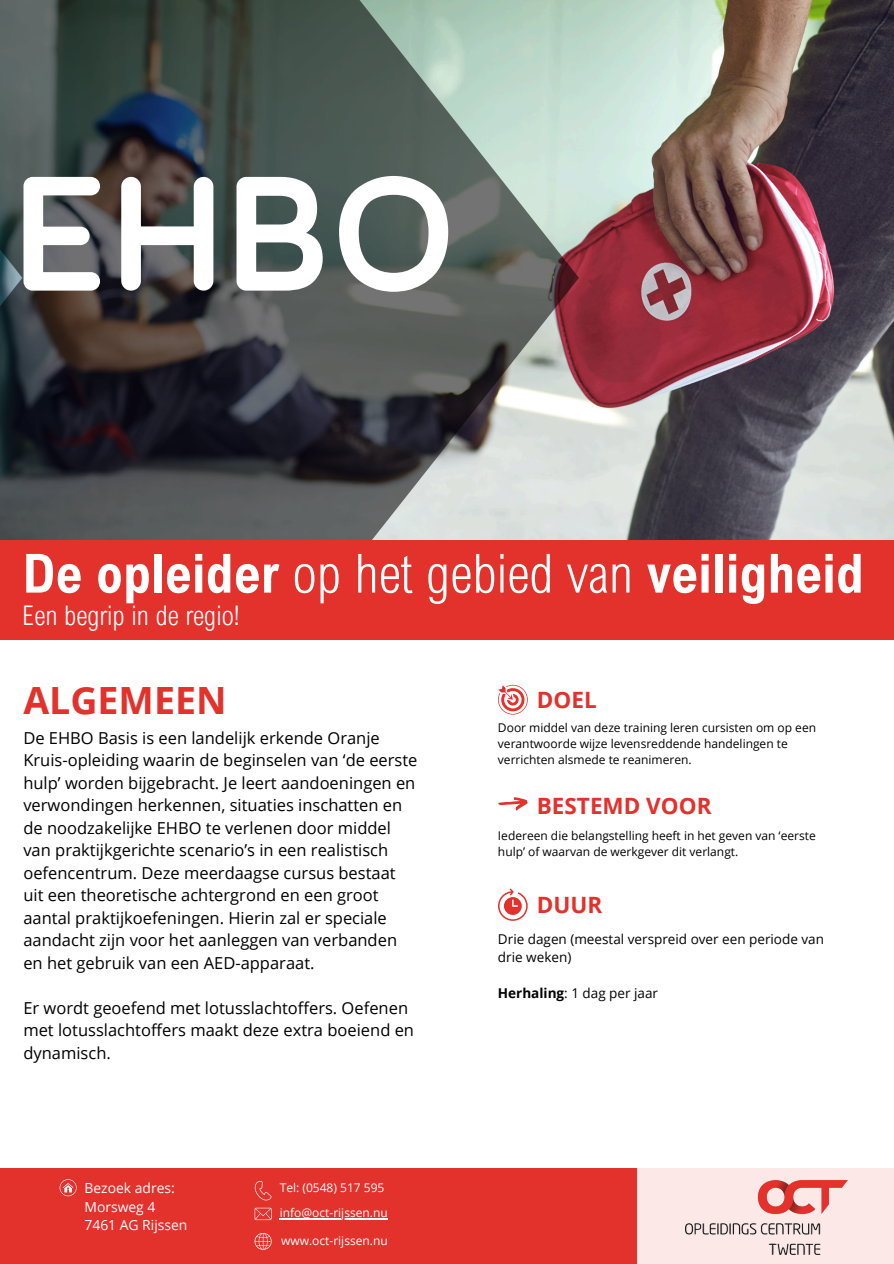
<style>
.page{position:relative;width:894px;height:1264px;background:#fff}
.page>*{position:absolute;margin:0;border:0;box-sizing:border-box;transform-origin:0 0}
.t1{font:500 192.6px "Betm Rounded";color:#fff}
.t2{font:700 54px "Arial Nova Cond";color:#fff}
.t3{font:700 37.5px "Open Sans";color:#e3312c}
.t4{font:300 27px "Arial Nova Cond";color:#fff}
.t5{font:700 22.5px "Open Sans";color:#e3312c}
.t6{font:16.5px/22.5px "Open Sans";color:#000}
.t7{font:13.8px "Open Sans";color:#fff}
.t8{font:13.5px/18px "Open Sans";color:#000}
.t9{font:12px/16px "Open Sans";color:#000}
.t10{font:12px "Open Sans";color:#fff}
.s1{font-weight:300}
.s2{font-weight:700}
</style>
<div class="page">
<img style="left:579px;top:0;width:314px;height:540px">
<svg style="left:0;top:0;width:579px;height:540px"></svg>
<div style="left:0;top:540px;width:893px;height:100px;background:#e3312c"></div>
<div style="left:0;top:1168px;width:637px;height:95px;background:#e3312c"></div>
<div style="left:637px;top:1168px;width:256px;height:95px;background:#fbe8e7"></div>
<img style="left:685px;top:1180px;width:162px;height:74px">
<svg style="left:254px;top:1181px;width:17px;height:19px"></svg>
<svg style="left:254px;top:1207px;width:17px;height:12px"></svg>
<svg style="left:60px;top:1179px;width:16px;height:17px"></svg>
<svg style="left:254px;top:1233px;width:17px;height:16px"></svg>
<svg style="left:498px;top:685px;width:29px;height:29px"></svg>
<svg style="left:498px;top:797px;width:29px;height:13px"></svg>
<svg style="left:498px;top:888px;width:29px;height:32px"></svg>
<hr style="left:280px;top:1218px;width:108px;height:1px;background:#fff">
<p class="t1" style="left:12px;top:87px;width:446px">EHBO</p>
<h6 class="t2" style="left:22px;top:539px;width:842px">De opleider <span class="s1">op het gebied van</span> veiligheid</h6>
<p class="t4" style="left:22px;top:599px;width:219px">Een begrip in de regio!</p>
<h2 class="t3" style="left:23px;top:673px;width:204px">ALGEMEEN</h2>
<h4 class="t6" style="left:23px;top:726px;width:395px">De EHBO Basis is een landelijk erkende Oranje Kruis-opleiding waarin de beginselen van ‘de eerste hulp’ worden bijgebracht. Je leert aandoeningen en verwondingen herkennen, situaties inschatten en de noodzakelijke EHBO te verlenen door middel van praktijkgerichte scenario’s in een realistisch oefencentrum. Deze meerdaagse cursus bestaat uit een theoretische achtergrond en een groot aantal praktijkoefeningen. Hierin zal er speciale aandacht zijn voor het aanleggen van verbanden en het gebruik van een AED-apparaat.</h4>
<h3 class="t6" style="left:23px;top:996px;width:392px">Er wordt geoefend met lotusslachtoffers. Oefenen met lotusslachtoffers maakt deze extra boeiend en dynamisch.</h3>
<h5 class="t7" style="left:84px;top:1178px;width:92px">Bezoek adres:</h5>
<p class="t7" style="left:84px;top:1197px;width:72px">Morsweg 4</p>
<p class="t7" style="left:84px;top:1215px;width:104px">7461 AG Rijssen</p>
<h6 class="t10" style="left:280px;top:1178px;width:106px">Tel: (0548) 517 595</h6>
<p class="t10" style="left:280px;top:1204px;width:109px">info@oct-rijssen.nu</p>
<h5 class="t10" style="left:281px;top:1232px;width:108px">www.oct-rijssen.nu</h5>
<h5 class="t5" style="left:536px;top:683px;width:61px">DOEL</h5>
<p class="t9" style="left:498px;top:719px;width:319px">Door middel van deze training leren cursisten om op een verantwoorde wijze levensreddende handelingen te verrichten alsmede te reanimeren.</p>
<p class="t5" style="left:536px;top:789px;width:176px">BESTEMD VOOR</p>
<p class="t9" style="left:498px;top:827px;width:319px">Iedereen die belangstelling heeft in het geven van ‘eerste hulp’ of waarvan de werkgever dit verlangt.</p>
<p class="t5" style="left:536px;top:888px;width:67px">DUUR</p>
<p class="t8" style="left:498px;top:930px;width:327px">Drie dagen (meestal verspreid over een periode van drie weken)</p>
<p class="t8" style="left:498px;top:984px;width:162px"><span class="s2">Herhaling</span>: 1 dag per jaar</p>
</div>
